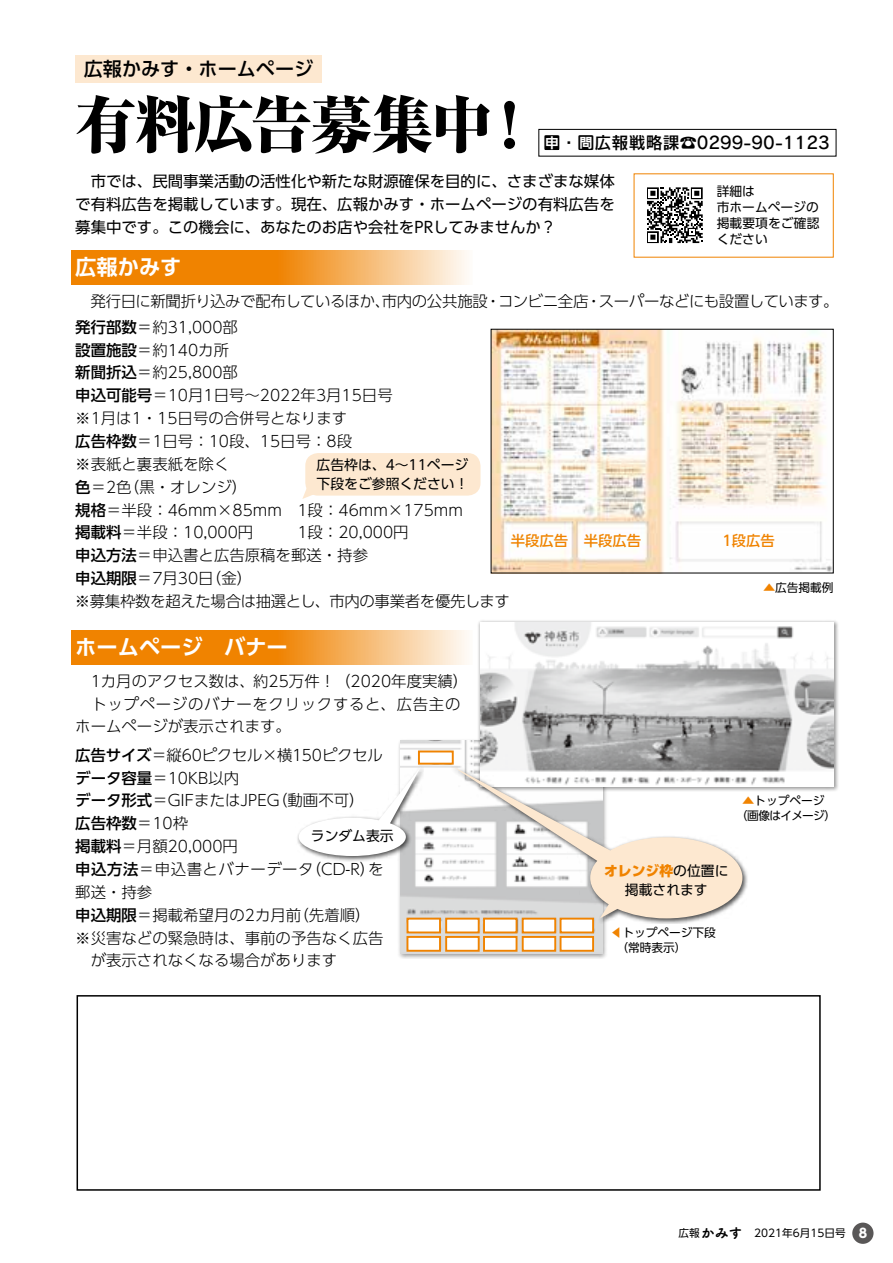
<style>
.page{position:relative;width:893px;height:1263px;background:#fff}
.page>*{position:absolute;margin:0;border:0;box-sizing:border-box;transform-origin:0 0}
.t1{font:800 expanded 61.65px "Ryumin Pr 6";letter-spacing:-.035em;color:#000}
.t2{font:700 21.3px "UD Shin Go Pro De";color:#fff}
.t3{font:500 19.2px "UD Shin Go Pro";color:#000}
.t4{font:16.95px "Rodin Pro DB";color:#000}
.t5{font:300 15.45px/22.8px "UD Shin Go Pro";color:#000}
.t6{font:15.45px/22.8px "UD Shin Go Pro";color:#000;text-align:justify}
.t7{font:300 15.45px "UD Shin Go Pro";letter-spacing:-.025em;color:#000}
.t8{font:300 15.45px "UD Shin Go Pro";letter-spacing:-.03em;color:#000}
.t9{font:300 15.45px "UD Shin Go Pro";letter-spacing:.035em;color:#000}
.t10{font:500 14.4px "UD Shin Go Pro";color:#f08300}
.t11{font:13.8px/19.2px "UD Shin Go Pro";color:#000}
.t12{font:13.8px "Tsuku A Rd Gothic Std E";color:#000}
.t13{font:700 13.8px "UD Shin Go Pro De";color:#fff}
.t14{font:12.75px/15.9px "UD Shin Go Pro";color:#000}
.t15{font:700 12.75px "UD Shin Go Pro";color:#fff}
.t16{font:11.7px/14.9px "UD Shin Go Pro";color:#000}
.t17{font:11.7px/14.9px "UD Shin Go Pro";letter-spacing:-.025em;color:#000;text-align:center}
.t18{font:10.65px "UD Shin Go Pro";color:#000}
.s1{font-weight:500}
.s2{color:#f08300}
.s3{font-weight:800;color:#f08300}
.s4{font-family:"UD Shin Go Pr 6";font-size:10.65px}
</style>
<div class="page">
<div style="left:75px;top:55px;width:247px;height:28px;background:#fde8d0"></div>
<div style="left:538px;top:129px;width:298px;height:27px;border:1px solid #000"></div>
<div style="left:545px;top:136px;width:13px;height:14px;background:#000"></div>
<svg style="left:647px;top:187px;width:56px;height:56px"></svg>
<svg style="left:71px;top:251px;width:396px;height:34px;background:#f39e39"></svg>
<img style="left:493px;top:331px;width:339px;height:240px">
<svg style="left:721px;top:530px;width:56px;height:21px"></svg>
<div style="left:305px;top:453px;width:175px;height:43px;background:#fde8d0;border-radius:13px"></div>
<svg style="left:302px;top:481px;width:18px;height:18px"></svg>
<svg style="left:71px;top:630px;width:396px;height:34px;background:#f39e39"></svg>
<div style="left:397px;top:737px;width:211px;height:222px;background:#000;opacity:.4"></div>
<img style="left:401px;top:741px;width:201px;height:212px">
<div style="left:406px;top:918px;width:35px;height:15px;background:#fff;border:2px solid #f08300"></div>
<div style="left:418px;top:750px;width:36px;height:15px;background:#fff;border:2px solid #f08300"></div>
<div style="left:406px;top:936px;width:35px;height:16px;background:#fff;border:2px solid #f08300"></div>
<div style="left:483px;top:918px;width:34px;height:15px;background:#fff;border:2px solid #f08300"></div>
<div style="left:483px;top:936px;width:34px;height:16px;background:#fff;border:2px solid #f08300"></div>
<div style="left:445px;top:918px;width:35px;height:15px;background:#fff;border:2px solid #f08300"></div>
<div style="left:445px;top:936px;width:35px;height:16px;background:#fff;border:2px solid #f08300"></div>
<div style="left:522px;top:918px;width:34px;height:15px;background:#fff;border:2px solid #f08300"></div>
<div style="left:522px;top:936px;width:34px;height:16px;background:#fff;border:2px solid #f08300"></div>
<div style="left:560px;top:918px;width:34px;height:15px;background:#fff;border:2px solid #f08300"></div>
<div style="left:560px;top:936px;width:34px;height:16px;background:#fff;border:2px solid #f08300"></div>
<div style="left:477px;top:619px;width:362px;height:173px;background:#000;opacity:.4"></div>
<img style="left:480px;top:622px;width:354px;height:164px">
<div style="left:450px;top:764px;width:298px;height:160px;background:#000;opacity:.7"></div>
<svg style="left:452px;top:766px;width:290px;height:152px"></svg>
<div style="left:77px;top:995px;width:744px;height:196px;border:2px solid #000"></div>
<div style="left:295px;top:764px;width:131px;height:98px;background:#000;opacity:.7"></div>
<svg style="left:299px;top:766px;width:122px;height:90px"></svg>
<div style="left:852px;top:1222px;width:21px;height:22px;background:#595757;border-radius:50%"></div>
<p class="t3" style="left:84px;top:53px;width:231px">広報かみす・ホームページ</p>
<h1 class="t1" style="left:75px;top:76px;width:419px">有料広告募集中</h1>
<h1 class="t1" style="left:479px;top:76px;width:63px">！</h1>
<p class="t4" style="left:544px;top:132px;width:288px">問・問広報戦略課☎0299-90-1123</p>
<p class="t13" style="left:545px;top:132px;width:15px">申</p>
<p class="t6" style="left:75px;top:169px;width:541px">　市では、民間事業活動の活性化や新たな財源確保を目的に、さまざまな媒体で有料広告を掲載しています。現在、広報かみす・ホームページの有料広告を募集中です。この機会に、あなたのお店や会社をPRしてみませんか?</p>
<h2 class="t2" style="left:75px;top:249px;width:108px">広報かみす</h2>
<p class="t14" style="left:717px;top:183px;width:104px">詳細は<br>市ホームページの掲載要項をご確認ください</p>
<p class="t8" style="left:599px;top:288px;width:241px">スーパーなどにも設置しています。</p>
<p class="t5" style="left:498px;top:289px;width:92px">コンビニ全店</p>
<p class="t7" style="left:75px;top:288px;width:414px">　発行日に新聞折り込みで配布しているほか市内の公共施設</p>
<p class="t5" style="left:485px;top:289px;width:17px">・</p>
<p class="t5" style="left:586px;top:289px;width:17px">・</p>
<p class="t5" style="left:375px;top:289px;width:17px">、</p>
<p class="t5" style="left:75px;top:315px;width:389px"><span class="s1">発行部数</span>＝約31,000部<br><span class="s1">設置施設</span>＝約140カ所<br><span class="s1">新聞折込</span>＝約25,800部<br><span class="s1">申込可能号</span>＝10月1日号〜2022年3月15日号<br>※1月は1・15日号の合併号となります<br><span class="s1">広告枠数</span>＝1日号：10段、15日号：8段<br>※表紙と裏表紙を除く<br><span class="s1">色</span>＝2 （色黒・オレンジ(<br><span class="s1">規格</span>＝半段：46mm×85mm　1段：46mm×175mm<span class="s1">掲載料</span>＝半段：10,000円　　　1段：20,000円<br><span class="s1">申込方法</span>＝申込書と広告原稿を郵送・持参<br><span class="s1">申込期限</span>＝7月30 （日金(</p>
<p class="t11" style="left:317px;top:455px;width:154px">広告枠は、4～11ページ下段をご参照ください!</p>
<p class="t10" style="left:511px;top:529px;width:59px">半段広告</p>
<p class="t7" style="left:75px;top:589px;width:436px">※募集枠数を超えた場合は抽選とし、市内の事業者を優先します</p>
<h2 class="t2" style="left:75px;top:629px;width:214px">ホームページ　バナー</h2>
<p class="t5" style="left:75px;top:669px;width:395px">　1カ月のアクセス数は、約25万件！（2020年度実績(　トップページのバナーをクリックすると、広告主のホームページが表示されます。</p>
<p class="t5" style="left:75px;top:743px;width:309px"><span class="s1">広告サイズ</span>＝縦60ピクセル×横150ピクセル</p>
<p class="t5" style="left:75px;top:766px;width:165px"><span class="s1">データ容量</span>＝10KB以内</p>
<p class="t5" style="left:272px;top:788px;width:94px">（動画不可(</p>
<p class="t5" style="left:75px;top:788px;width:206px"><span class="s1">データ形式</span>＝GIFまたはJPEG<span class="s1">広告枠数</span>＝10枠<br><span class="s1">掲載料</span>＝月額20,000円</p>
<p class="t11" style="left:311px;top:826px;width:84px">ランダム表示</p>
<p class="t9" style="left:75px;top:856px;width:240px"><span class="s1">申込方法</span>＝申込書とバナーデータ</p>
<p class="t5" style="left:75px;top:880px;width:79px">郵送・持参</p>
<p class="t5" style="left:294px;top:903px;width:79px">（先着順(</p>
<p class="t5" style="left:306px;top:857px;width:79px">（ C D R- を）</p>
<p class="t5" style="left:75px;top:903px;width:227px"><span class="s1">申込期限</span>＝掲載希望月の2カ月前</p>
<p class="t5" style="left:75px;top:926px;width:310px">※災害などの緊急時は、事前の予告なく広告</p>
<p class="t5" style="left:91px;top:948px;width:248px">が表示されなくなる場合があります</p>
<p class="t10" style="left:584px;top:529px;width:59px">半段広告</p>
<p class="t10" style="left:722px;top:529px;width:54px">1段広告</p>
<p class="t16" style="left:763px;top:580px;width:72px"><span class="s2">▲</span>広告掲載例</p>
<p class="t17" style="left:736px;top:793px;width:102px"><span class="s2">▲</span>トップページ<br>（画像はイメージ(</p>
<p class="t11" style="left:604px;top:861px;width:126px;text-align:center"><span class="s3">オレンジ枠</span>の位置に掲載されます</p>
<p class="t16" style="left:611px;top:925px;width:107px"><span class="s2">◀</span>トップページ下段　（常時表示(</p>
<p class="t12" style="left:679px;top:1222px;width:65px"><span class="s4">広報</span>かみす</p>
<p class="t18" style="left:754px;top:1224px;width:93px">2021年6月15日号</p>
<p class="t15" style="left:859px;top:1223px;width:10px">8</p>
</div>
